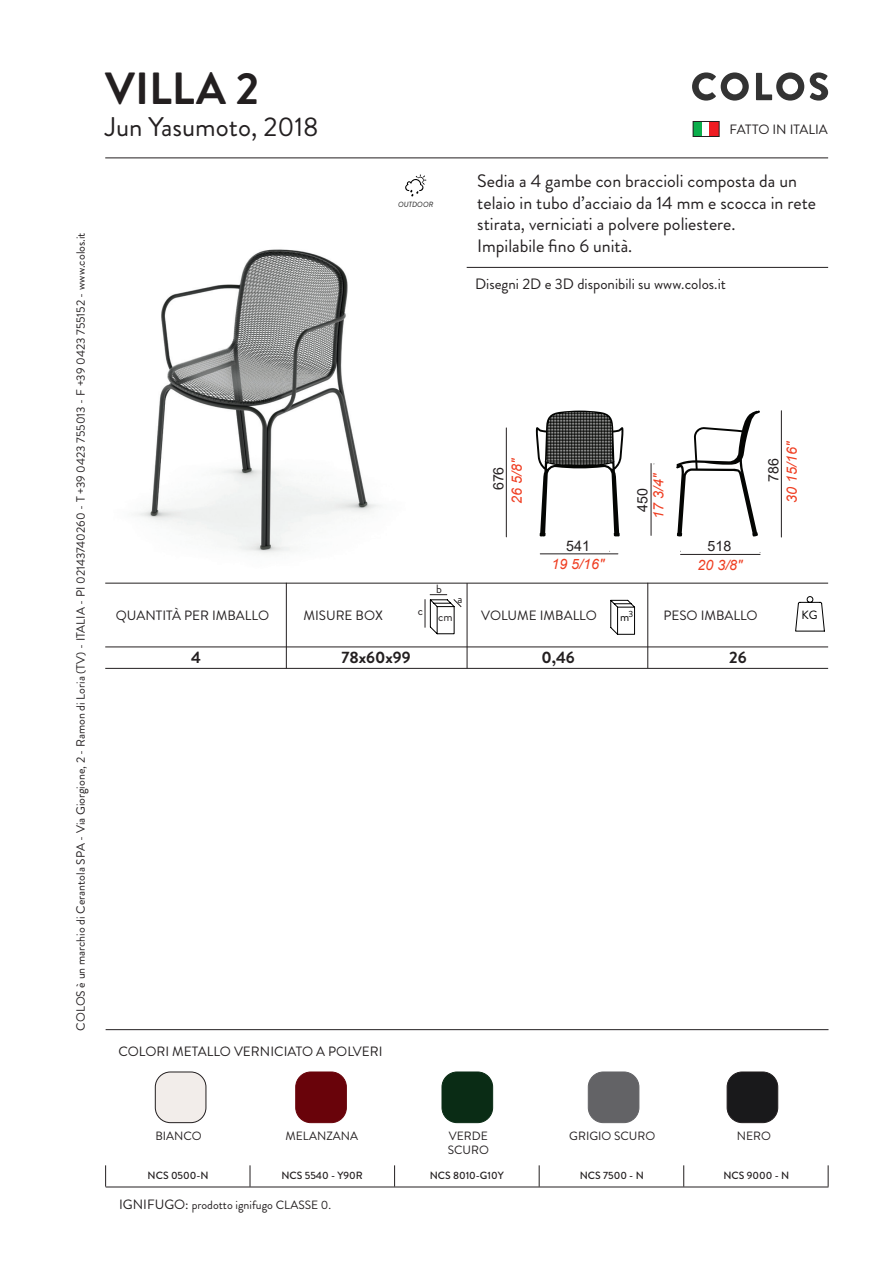
<style>
.page{position:relative;width:893px;height:1263px;background:#fff}
.page>*{position:absolute;margin:0;border:0;box-sizing:border-box;transform-origin:0 0}
.t1{font:700 45px "Brandon Grotesque";color:#231f20}
.t2{font:27px "Brandon Grotesque";color:#231f20}
.t3{font:18px/21.6px "Brandon Grotesque";color:#231f20}
.t4{font:700 16.5px "Brandon Grotesque";color:#231f20}
.t5{font:15px "Brandon Grotesque";color:#231f20}
.t6{font:14.55px "Arial";color:#231f20}
.t7{font:italic 14.25px "Arial";color:#ef3e22}
.t8{font:14.25px "Arial";color:#231f20}
.t9{font:13.5px "Brandon Grotesque";color:#231f20}
.t10{font:12px/14.4px "Brandon Grotesque";color:#231f20}
.t11{font:12px "Brandon Grotesque";color:#000}
.t12{font:500 10.5px "Brandon Grotesque";color:#231f20}
.t13{font:italic 7.5px "Brandon Grotesque";color:#1c1c1c}
.s1{font-size:13.5px}
</style>
<div class="page">
<img style="left:138px;top:249px;width:241px;height:305px">
<hr style="left:105px;top:157px;width:723px;height:1px;background:#231f20">
<svg style="left:692px;top:72px;width:57px;height:29px"></svg>
<svg style="left:756px;top:72px;width:48px;height:29px"></svg>
<svg style="left:810px;top:72px;width:18px;height:29px"></svg>
<hr style="left:467px;top:267px;width:361px;height:1px;background:#231f20">
<div style="left:709px;top:121px;width:10px;height:15px;background:#ee1d23"></div>
<div style="left:693px;top:121px;width:8px;height:15px;background:#0cae4c"></div>
<div style="left:693px;top:121px;width:26px;height:16px;border:1px solid #231f20"></div>
<svg style="left:405px;top:175px;width:21px;height:22px"></svg>
<hr style="left:106px;top:1186px;width:722px;height:1px;background:#231f20">
<svg style="left:105px;top:1165px;width:1px;height:21px"></svg>
<svg style="left:828px;top:1165px;width:1px;height:21px"></svg>
<hr style="left:106px;top:1029px;width:722px;height:1px;background:#231f20">
<div style="left:296px;top:1072px;width:50px;height:51px;background:#69030a;border-radius:15px"></div>
<div style="left:296px;top:1072px;width:51px;height:51px;border:1px solid #69030a;border-radius:15px"></div>
<div style="left:588px;top:1072px;width:51px;height:51px;background:#636366;border-radius:15px"></div>
<div style="left:588px;top:1072px;width:51px;height:51px;border:1px solid #636366;border-radius:15px"></div>
<div style="left:727px;top:1072px;width:51px;height:51px;background:#19191b;border-radius:15px"></div>
<div style="left:727px;top:1072px;width:51px;height:51px;border:1px solid #231f20;border-radius:15px"></div>
<hr style="left:105px;top:583px;width:723px;height:1px;background:#231f20">
<hr style="left:105px;top:647px;width:723px;height:1px;background:#231f20">
<hr style="left:286px;top:583px;width:1px;height:85px;background:#231f20">
<hr style="left:467px;top:583px;width:1px;height:85px;background:#231f20">
<svg style="left:795px;top:596px;width:30px;height:36px"></svg>
<svg style="left:610px;top:599px;width:26px;height:36px"></svg>
<hr style="left:105px;top:668px;width:723px;height:1px;background:#231f20">
<hr style="left:647px;top:583px;width:1px;height:85px;background:#231f20">
<svg style="left:425px;top:594px;width:36px;height:41px"></svg>
<div style="left:155px;top:1072px;width:51px;height:51px;background:#f2edea;border-radius:15px"></div>
<div style="left:155px;top:1072px;width:51px;height:51px;border:1px solid #231f20;border-radius:15px"></div>
<div style="left:442px;top:1072px;width:51px;height:51px;background:#0a2c15;border-radius:15px"></div>
<div style="left:442px;top:1072px;width:51px;height:51px;border:1px solid #0a2c15;border-radius:15px"></div>
<svg style="left:683px;top:1165px;width:1px;height:21px"></svg>
<svg style="left:394px;top:1165px;width:1px;height:21px"></svg>
<svg style="left:250px;top:1165px;width:1px;height:21px"></svg>
<svg style="left:539px;top:1165px;width:1px;height:21px"></svg>
<hr style="left:540px;top:554px;width:78px;height:1px;background:#231f20">
<hr style="left:651px;top:463px;width:1px;height:72px;background:#231f20">
<hr style="left:680px;top:554px;width:80px;height:1px;background:#231f20">
<hr style="left:781px;top:411px;width:1px;height:126px;background:#231f20">
<hr style="left:506px;top:428px;width:1px;height:109px;background:#231f20">
<svg style="left:676px;top:410px;width:84px;height:126px"></svg>
<svg style="left:536px;top:411px;width:87px;height:125px"></svg>
<p class="t10" style="left:74px;top:1030px;width:799px;rotate:-90deg">COLOS è un marchio di Cerantola SPA - Via Giorgione, 2 - Ramon di Loria (TV) - ITALIA - PI 02143740260 - T +39 0423 755013 - F +39 0423 755152 - www.colos.it</p>
<p class="t1" style="left:105px;top:57px;width:155px">VILLA 2</p>
<p class="t2" style="left:105px;top:108px;width:215px">Jun Yasumoto, 2018</p>
<p class="t13" style="left:398px;top:199px;width:37px">OUTDOOR</p>
<p class="t9" style="left:729px;top:120px;width:100px">FATTO IN ITALIA</p>
<p class="t3" style="left:477px;top:170px;width:340px">Sedia a 4 gambe con braccioli composta da un telaio in tubo d’acciaio da 14 mm e scocca in rete stirata, verniciati a polvere poliestere.</p>
<p class="t3" style="left:477px;top:235px;width:156px">Impilabile fino 6 unità.</p>
<p class="t5" style="left:475px;top:274px;width:252px">Disegni 2D e 3D disponibili su www.colos.it</p>
<p class="t8" style="left:489px;top:490px;width:25px;rotate:-90deg">676</p>
<p class="t7" style="left:508px;top:504px;width:47px;rotate:-90deg">26 5/8"</p>
<p class="t10" style="left:436px;top:582px;width:7px">b</p>
<p class="t10" style="left:457px;top:592px;width:7px">a</p>
<p class="t6" style="left:566px;top:536px;width:25px">541</p>
<p class="t7" style="left:551px;top:554px;width:54px">19 5/16"</p>
<p class="t7" style="left:649px;top:519px;width:47px;rotate:-90deg">17 3/4"</p>
<p class="t8" style="left:633px;top:512px;width:25px;rotate:-90deg">450</p>
<p class="t8" style="left:707px;top:536px;width:25px">518</p>
<p class="t7" style="left:698px;top:555px;width:46px">20 3/8"</p>
<p class="t7" style="left:783px;top:503px;width:63px;rotate:-90deg">30 15/16"</p>
<p class="t8" style="left:764px;top:482px;width:25px;rotate:-90deg">786</p>
<p class="t9" style="left:116px;top:606px;width:155px">QUANTITÀ PER IMBALLO</p>
<p class="t9" style="left:303px;top:606px;width:81px">MISURE BOX</p>
<p class="t11" style="left:620px;top:609px;width:15px">m<sup>3</sup></p>
<p class="t11" style="left:801px;top:606px;width:18px">KG</p>
<p class="t4" style="left:191px;top:646px;width:11px">4</p>
<p class="t4" style="left:341px;top:646px;width:71px">78x60x99</p>
<p class="t4" style="left:541px;top:646px;width:35px">0,46</p>
<p class="t4" style="left:729px;top:646px;width:19px">26</p>
<p class="t9" style="left:481px;top:606px;width:117px">VOLUME IMBALLO</p>
<p class="t9" style="left:663px;top:606px;width:96px">PESO IMBALLO</p>
<p class="t10" style="left:418px;top:604px;width:7px">c</p>
<p class="t10" style="left:438px;top:610px;width:16px">cm</p>
<p class="t9" style="left:118px;top:1042px;width:266px">COLORI METALLO VERNICIATO A POLVERI</p>
<p class="t10" style="left:155px;top:1128px;width:48px">BIANCO</p>
<p class="t10" style="left:285px;top:1128px;width:74px">MELANZANA</p>
<p class="t10" style="left:569px;top:1128px;width:88px">GRIGIO SCURO</p>
<p class="t10" style="left:448px;top:1128px;width:43px">VERDE<br>SCURO</p>
<p class="t10" style="left:737px;top:1128px;width:36px">NERO</p>
<p class="t12" style="left:148px;top:1168px;width:62px">NCS 0500-N</p>
<p class="t12" style="left:281px;top:1168px;width:83px">NCS 5540 - Y90R</p>
<p class="t12" style="left:580px;top:1168px;width:66px">NCS 7500 - N</p>
<p class="t12" style="left:430px;top:1168px;width:76px">NCS 8010-G10Y</p>
<p class="t12" style="left:723px;top:1168px;width:67px">NCS 9000 - N</p>
<p class="t10" style="left:119px;top:1198px;width:214px"><span class="s1">IGNIFUGO:</span> prodotto ignifugo CLASSE 0.</p>
</div>
